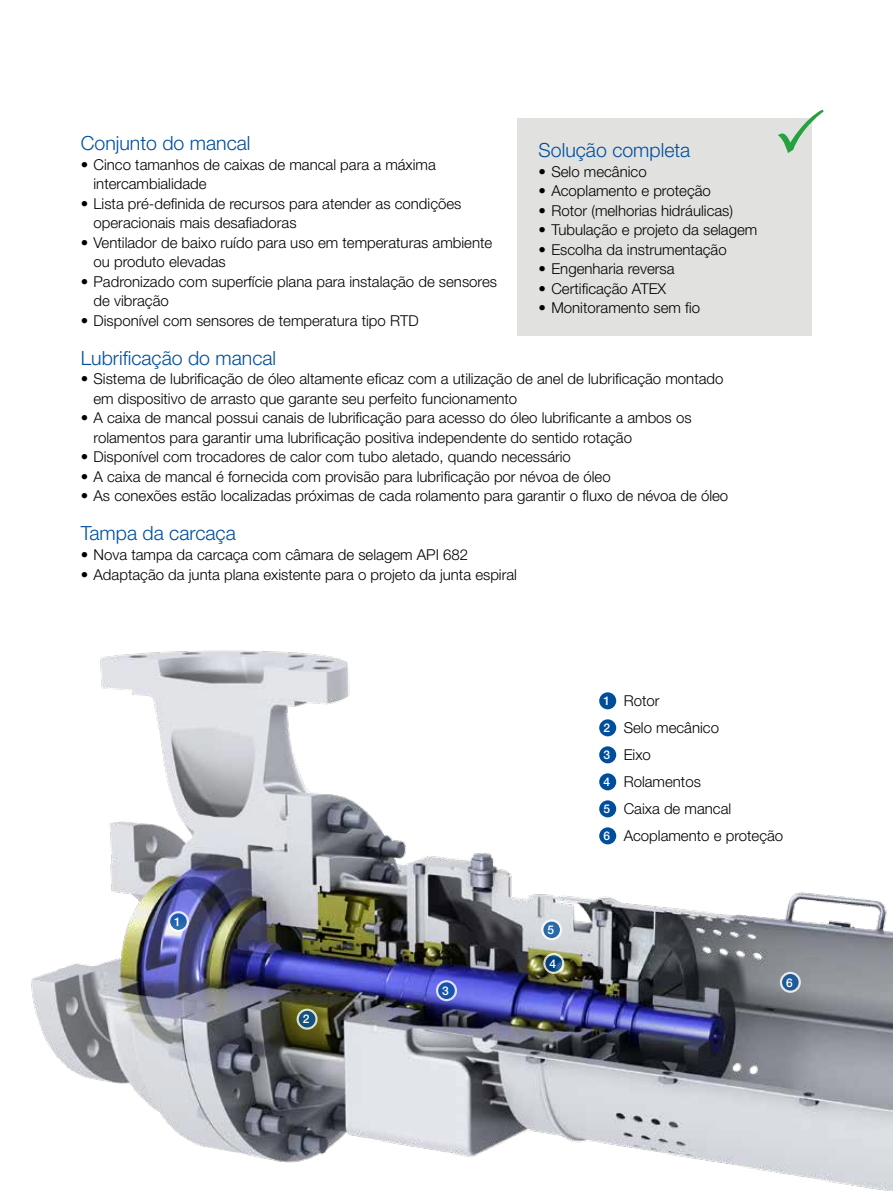
<style>
.page{position:relative;width:893px;height:1191px;background:#fff}
.page>*{position:absolute;margin:0;border:0;box-sizing:border-box;transform-origin:0 0}
.t1{font:300 19.5px "Helvetica Neue LT Pro";color:#004e9b}
.t2{font:300 15px/19.5px "Helvetica Neue LT Pro";color:#000}
.t3{font:500 12px "Helvetica Neue LT Pro";color:#fff}
.s1{font-weight:500;font-size:12px;color:#fff}
</style>
<div class="page">
<img style="left:31px;top:650px;width:862px;height:541px">
<div style="left:599px;top:692px;width:17px;height:17px;background:#004e9b;border-radius:50%"></div>
<div style="left:599px;top:719px;width:17px;height:17px;background:#004e9b;border-radius:50%"></div>
<div style="left:599px;top:746px;width:17px;height:17px;background:#004e9b;border-radius:50%"></div>
<div style="left:599px;top:773px;width:17px;height:17px;background:#004e9b;border-radius:50%"></div>
<div style="left:599px;top:800px;width:17px;height:17px;background:#004e9b;border-radius:50%"></div>
<div style="left:599px;top:827px;width:17px;height:17px;background:#004e9b;border-radius:50%"></div>
<svg style="left:782px;top:974px;width:17px;height:16px"></svg>
<div style="left:780px;top:971px;width:21px;height:21px;border:2px solid #fff;border-radius:50%"></div>
<svg style="left:299px;top:1010px;width:16px;height:17px"></svg>
<div style="left:297px;top:1008px;width:21px;height:21px;border:2px solid #fff;border-radius:50%"></div>
<svg style="left:543px;top:921px;width:17px;height:17px"></svg>
<div style="left:541px;top:919px;width:21px;height:21px;border:2px solid #fff;border-radius:50%"></div>
<svg style="left:438px;top:982px;width:17px;height:17px"></svg>
<div style="left:436px;top:980px;width:21px;height:21px;border:2px solid #fff;border-radius:50%"></div>
<svg style="left:170px;top:913px;width:17px;height:17px"></svg>
<div style="left:168px;top:911px;width:21px;height:21px;border:2px solid #fff;border-radius:50%"></div>
<svg style="left:545px;top:955px;width:17px;height:16px"></svg>
<div style="left:543px;top:953px;width:21px;height:21px;border:2px solid #fff;border-radius:50%"></div>
<div style="left:517px;top:118px;width:295px;height:218px;background:#e1e2e0"></div>
<svg style="left:778px;top:110px;width:46px;height:43px"></svg>
<h1 class="t1" style="left:81px;top:131px;width:171px">Conjunto do mancal</h1>
<p class="t2" style="left:94px;top:154px;width:344px;text-indent:-13px">• Cinco tamanhos de caixas de mancal para a máxima intercambialidade</p>
<p class="t2" style="left:94px;top:193px;width:369px;text-indent:-13px">• Lista pré-definida de recursos para atender as condições operacionais mais desafiadoras</p>
<p class="t2" style="left:94px;top:232px;width:400px;text-indent:-13px">• Ventilador de baixo ruído para uso em temperaturas ambiente ou produto elevadas</p>
<p class="t2" style="left:94px;top:271px;width:405px;text-indent:-13px">• Padronizado com superfície plana para instalação de sensores de vibração</p>
<p class="t2" style="left:81px;top:310px;width:339px">• Disponível com sensores de temperatura tipo RTD</p>
<h1 class="t1" style="left:81px;top:346px;width:197px">Lubrificação do mancal</h1>
<p class="t2" style="left:94px;top:369px;width:631px;text-indent:-13px">• Sistema de lubrificação de óleo altamente eficaz com a utilização de anel de lubrificação montado em dispositivo de arrasto que garante seu perfeito funcionamento</p>
<p class="t2" style="left:94px;top:408px;width:599px;text-indent:-13px">• A caixa de mancal possui canais de lubrificação para acesso do óleo lubrificante a ambos os rolamentos para garantir uma lubrificação positiva independente do sentido rotação</p>
<p class="t2" style="left:81px;top:447px;width:492px">• Disponível com trocadores de calor com tubo aletado, quando necessário</p>
<p class="t2" style="left:81px;top:466px;width:531px">• A caixa de mancal é fornecida com provisão para lubrificação por névoa de óleo</p>
<p class="t2" style="left:81px;top:486px;width:649px">• As conexões estão localizadas próximas de cada rolamento para garantir o fluxo de névoa de óleo</p>
<h1 class="t1" style="left:81px;top:521px;width:157px">Tampa da carcaça</h1>
<p class="t2" style="left:81px;top:544px;width:389px">• Nova tampa da carcaça com câmara de selagem API 682</p>
<p class="t2" style="left:81px;top:564px;width:438px">• Adaptação da junta plana existente para o projeto da junta espiral</p>
<h1 class="t1" style="left:539px;top:138px;width:153px">Solução completa</h1>
<p class="t2" style="left:539px;top:161px;width:110px">• Selo mecânico</p>
<p class="t2" style="left:539px;top:181px;width:174px">• Acoplamento e proteção</p>
<p class="t2" style="left:539px;top:200px;width:196px">• Rotor (melhorias hidráulicas)</p>
<p class="t2" style="left:539px;top:220px;width:220px">• Tubulação e projeto da selagem</p>
<p class="t2" style="left:539px;top:239px;width:190px">• Escolha da instrumentação</p>
<p class="t2" style="left:539px;top:259px;width:137px">• Engenharia reversa</p>
<p class="t2" style="left:539px;top:278px;width:129px">• Certificação ATEX</p>
<p class="t2" style="left:539px;top:298px;width:163px">• Monitoramento sem fio</p>
<p class="t3" style="left:174px;top:914px;width:8px">1</p>
<p class="t3" style="left:303px;top:1012px;width:8px">2</p>
<p class="t3" style="left:442px;top:983px;width:8px">3</p>
<p class="t3" style="left:547px;top:922px;width:8px">5</p>
<p class="t3" style="left:550px;top:956px;width:8px">4</p>
<p class="t2" style="left:603px;top:687px;width:181px;line-height:27px"><span class="s1">1</span> Rotor<br><span class="s1">2</span> Selo mecânico<br><span class="s1">3</span> Eixo<br><span class="s1">4</span> Rolamentos<br><span class="s1">5</span> Caixa de mancal<br><span class="s1">6</span> Acoplamento e proteção</p>
<p class="t3" style="left:786px;top:975px;width:8px">6</p>
</div>
